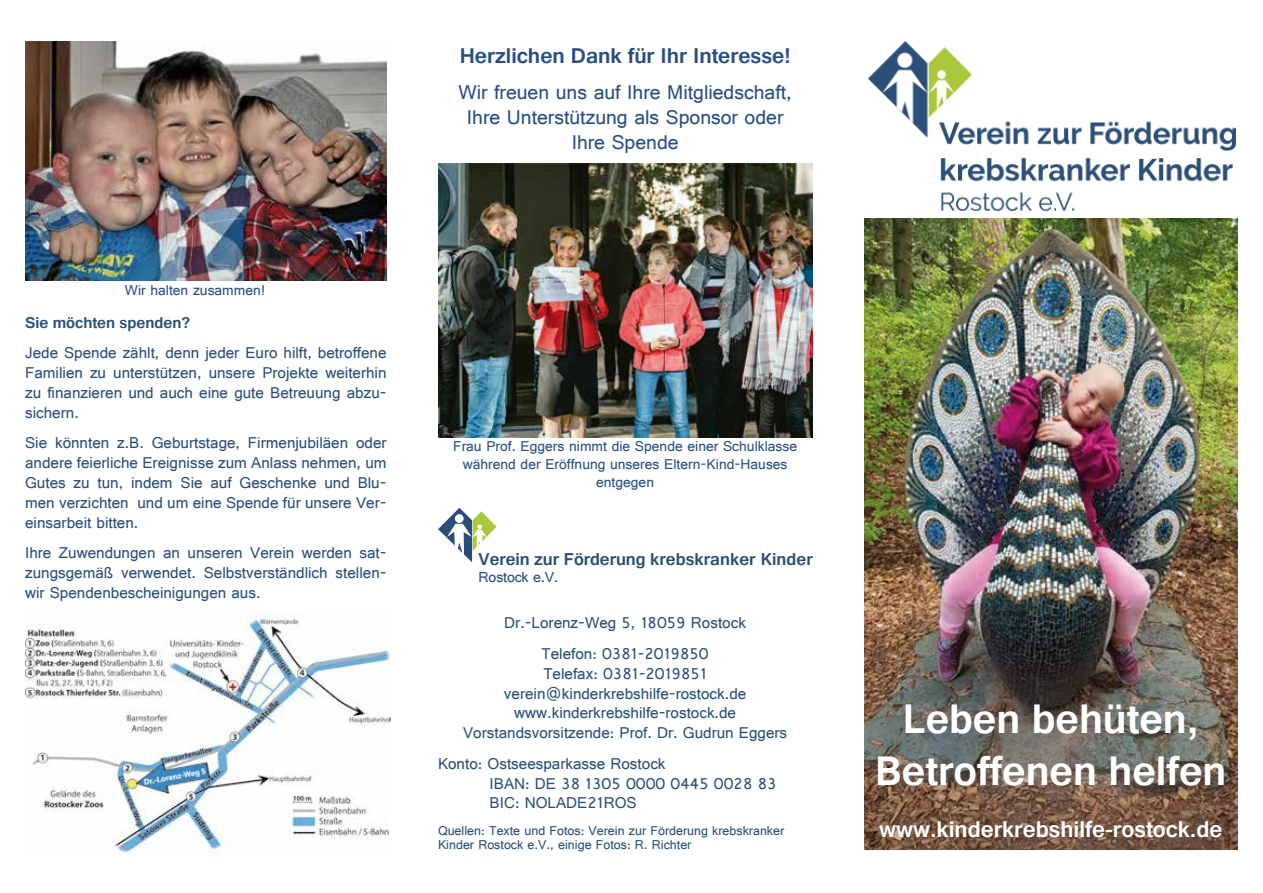
<style>
.page{position:relative;width:1263px;height:893px;background:#fff}
.page>*{position:absolute;margin:0;border:0;box-sizing:border-box;transform-origin:0 0}
.t1{font:700 43.5px/52.2px "Gautami";color:#fff;text-align:center}
.t2{font:700 24px "Gautami";color:#fff}
.t3{font:700 22.5px "Gautami";color:#274e83}
.t4{font:21px/25.2px "Gautami";color:#274e83;text-align:center}
.t5{font:700 18.15px "Gautami";letter-spacing:.005em;color:#294e79}
.t6{font:16.5px/19.8px "Gautami";color:#294e79;text-align:justify}
.t7{font:700 16.5px "Gautami";color:#294e79}
.t8{font:15.3px "Gautami";letter-spacing:-.01em;color:#294e79}
.t9{font:15px/18px "Gautami";color:#274e83;text-align:center}
.t10{font:13.5px/13.5px "Gautami";color:#294e79}
</style>
<div class="page">
<img style="left:864px;top:41px;width:373px;height:809px">
<img style="left:25px;top:42px;width:362px;height:239px">
<svg style="left:438px;top:508px;width:59px;height:54px"></svg>
<img style="left:438px;top:163px;width:374px;height:274px">
<img style="left:25px;top:614px;width:366px;height:241px">
<h3 class="t3" style="left:460px;top:42px;width:332px">Herzlichen Dank für Ihr Interesse!</h3>
<p class="t4" style="left:458px;top:79px;width:335px">Wir freuen uns auf Ihre Mitgliedschaft,<br>Ihre Unterstützung als Sponsor oder<br>Ihre Spende</p>
<p class="t9" style="left:125px;top:280px;width:142px">Wir halten zusammen!</p>
<p class="t7" style="left:25px;top:312px;width:167px">Sie möchten spenden?</p>
<p class="t6" style="left:25px;top:343px;width:363px">Jede Spende zählt, denn jeder Euro hilft, betroffene Familien zu unterstützen, unsere Projekte weiterhin zu finanzieren und auch eine gute Betreuung abzu&shy;sichern.</p>
<p class="t6" style="left:25px;top:433px;width:363px">Sie könnten z.B. Geburtstage, Firmenjubiläen oder andere feierliche Ereignisse zum Anlass nehmen, um Gutes zu tun, indem Sie auf Geschenke und Blu&shy;men verzichten und um eine Spende für unsere Ver&shy;einsarbeit bitten.</p>
<p class="t6" style="left:25px;top:543px;width:363px">Ihre Zuwendungen an unseren Verein werden sat&shy;zungsgemäß verwendet. Selbstverständlich stellen&shy;wir Spendenbescheinigungen aus.</p>
<p class="t9" style="left:453px;top:437px;width:345px">Frau Prof. Eggers nimmt die Spende einer Schulklasse während der Eröffnung unseres Eltern-Kind-Hauses entgegen</p>
<p class="t5" style="left:479px;top:549px;width:336px">Verein zur Förderung krebskranker Kinder</p>
<p class="t8" style="left:479px;top:568px;width:81px">Rostock e.V.</p>
<p class="t6" style="left:504px;top:607px;width:243px;line-height:30.6px;text-align:center">Dr.-Lorenz-Weg 5, 18059 Rostock<br>Telefon: 0381-2019850</p>
<p class="t6" style="left:463px;top:663px;width:326px;text-align:center">Telefax: 0381-2019851 verein@kinderkrebshilfe-rostock.de www.kinderkrebshilfe-rostock.de Vorstandsvorsitzende: Prof. Dr. Gudrun Eggers</p>
<p class="t6" style="left:490px;top:753px;width:288px;text-align:left;text-indent:-52px">Konto: Ostseesparkasse Rostock<br>IBAN: DE 38 1305 0000 0445 0028 83<br>BIC: NOLADE21ROS</p>
<p class="t10" style="left:438px;top:824px;width:348px">Quellen: Texte und Fotos: Verein zur Förderung krebskranker<br>Kinder Rostock e.V., einige Fotos: R. Richter</p>
<h1 class="t1" style="left:875px;top:691px;width:353px">Leben behüten,<br>Betroffenen helfen</h1>
<h2 class="t2" style="left:879px;top:815px;width:345px">www.kinderkrebshilfe-rostock.de</h2>
</div>
